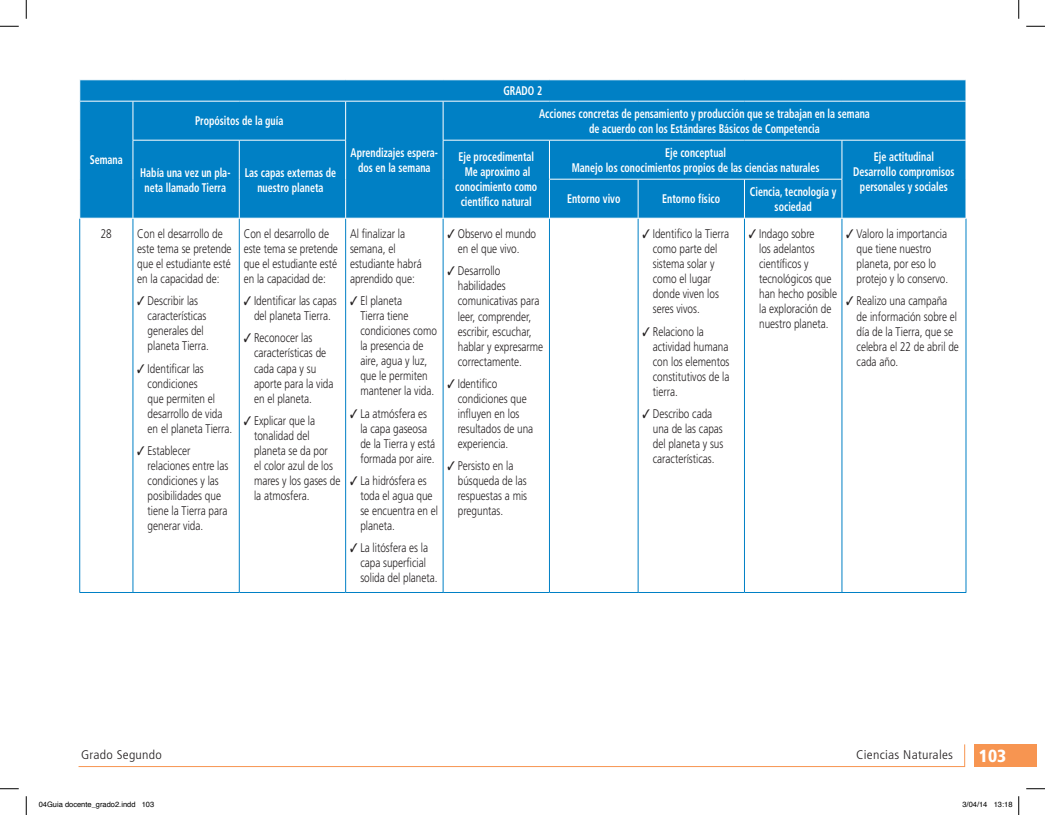
<style>
.page{position:relative;width:1045px;height:815px;background:#fff}
.page>*{position:absolute;margin:0;border:0;box-sizing:border-box;transform-origin:0 0}
.t1{font:900 condensed 17.5px "Frutiger LT Std";color:#fff}
.t2{font:300 12.5px/15px "Frutiger LT Std";color:#231f20;scale:.8 1}
.t3{font:700 condensed 12.5px/15px "Frutiger LT Std";color:#fff;text-align:center;scale:.8 1}
.t4{font:300 condensed 12.5px "Frutiger LT Std";letter-spacing:.02em;color:#231f20;scale:1.1 1}
.t5{font:7.5px "Helvetica";color:#000}
</style>
<div class="page">
<div style="left:974px;top:743px;width:62px;height:23px;background:#f79551"></div>
<svg style="left:78px;top:744px;width:887px;height:23px"></svg>
<div style="left:80px;top:80px;width:885px;height:138px;background:#0080c5"></div>
<hr style="left:79px;top:218px;width:1px;height:374px;background:#0080c5">
<hr style="left:133px;top:218px;width:1px;height:374px;background:#0080c5">
<hr style="left:239px;top:218px;width:1px;height:374px;background:#0080c5">
<hr style="left:345px;top:218px;width:1px;height:374px;background:#0080c5">
<hr style="left:443px;top:218px;width:1px;height:374px;background:#0080c5">
<hr style="left:549px;top:218px;width:1px;height:374px;background:#0080c5">
<hr style="left:638px;top:218px;width:1px;height:374px;background:#0080c5">
<hr style="left:744px;top:218px;width:1px;height:374px;background:#0080c5">
<hr style="left:841px;top:218px;width:1px;height:374px;background:#0080c5">
<hr style="left:965px;top:218px;width:1px;height:374px;background:#0080c5">
<hr style="left:79px;top:592px;width:54px;height:1px;background:#0080c5">
<hr style="left:133px;top:592px;width:106px;height:1px;background:#0080c5">
<hr style="left:239px;top:592px;width:107px;height:1px;background:#0080c5">
<hr style="left:346px;top:592px;width:97px;height:1px;background:#0080c5">
<hr style="left:443px;top:592px;width:106px;height:1px;background:#0080c5">
<hr style="left:549px;top:592px;width:89px;height:1px;background:#0080c5">
<hr style="left:638px;top:592px;width:106px;height:1px;background:#0080c5">
<hr style="left:744px;top:592px;width:98px;height:1px;background:#0080c5">
<hr style="left:842px;top:592px;width:124px;height:1px;background:#0080c5">
<hr style="left:133px;top:101px;width:1px;height:39px;background:#fff">
<hr style="left:345px;top:101px;width:1px;height:39px;background:#fff">
<hr style="left:443px;top:101px;width:1px;height:39px;background:#fff">
<hr style="left:133px;top:140px;width:1px;height:39px;background:#fff">
<hr style="left:239px;top:140px;width:1px;height:39px;background:#fff">
<hr style="left:345px;top:140px;width:1px;height:39px;background:#fff">
<hr style="left:133px;top:179px;width:1px;height:39px;background:#fff">
<hr style="left:239px;top:179px;width:1px;height:39px;background:#fff">
<hr style="left:345px;top:179px;width:1px;height:39px;background:#fff">
<hr style="left:443px;top:140px;width:1px;height:39px;background:#fff">
<hr style="left:443px;top:179px;width:1px;height:39px;background:#fff">
<hr style="left:549px;top:140px;width:1px;height:39px;background:#fff">
<hr style="left:841px;top:140px;width:1px;height:39px;background:#fff">
<hr style="left:549px;top:179px;width:1px;height:39px;background:#fff">
<hr style="left:638px;top:179px;width:1px;height:39px;background:#fff">
<hr style="left:744px;top:179px;width:1px;height:39px;background:#fff">
<hr style="left:841px;top:179px;width:1px;height:39px;background:#fff">
<svg style="left:79px;top:80px;width:1px;height:21px"></svg>
<svg style="left:965px;top:80px;width:1px;height:21px"></svg>
<hr style="left:79px;top:101px;width:54px;height:1px;background:#fff">
<hr style="left:79px;top:218px;width:54px;height:1px;background:#fff">
<hr style="left:133px;top:101px;width:106px;height:1px;background:#fff">
<hr style="left:239px;top:101px;width:107px;height:1px;background:#fff">
<hr style="left:346px;top:101px;width:97px;height:1px;background:#fff">
<hr style="left:443px;top:101px;width:106px;height:1px;background:#fff">
<hr style="left:549px;top:101px;width:89px;height:1px;background:#fff">
<hr style="left:638px;top:101px;width:106px;height:1px;background:#fff">
<hr style="left:744px;top:101px;width:98px;height:1px;background:#fff">
<hr style="left:842px;top:101px;width:124px;height:1px;background:#fff">
<hr style="left:133px;top:140px;width:106px;height:1px;background:#fff">
<hr style="left:239px;top:140px;width:107px;height:1px;background:#fff">
<hr style="left:133px;top:218px;width:106px;height:1px;background:#fff">
<hr style="left:239px;top:218px;width:107px;height:1px;background:#fff">
<hr style="left:443px;top:140px;width:106px;height:1px;background:#fff">
<hr style="left:443px;top:218px;width:106px;height:1px;background:#fff">
<hr style="left:549px;top:140px;width:89px;height:1px;background:#fff">
<hr style="left:638px;top:140px;width:106px;height:1px;background:#fff">
<hr style="left:744px;top:140px;width:98px;height:1px;background:#fff">
<hr style="left:842px;top:140px;width:124px;height:1px;background:#fff">
<hr style="left:842px;top:218px;width:124px;height:1px;background:#fff">
<hr style="left:549px;top:179px;width:89px;height:1px;background:#fff">
<hr style="left:638px;top:179px;width:106px;height:1px;background:#fff">
<hr style="left:744px;top:179px;width:98px;height:1px;background:#fff">
<hr style="left:549px;top:218px;width:89px;height:1px;background:#fff">
<hr style="left:638px;top:218px;width:106px;height:1px;background:#fff">
<hr style="left:744px;top:218px;width:98px;height:1px;background:#fff">
<svg style="left:0;top:25px;width:19px;height:2px"></svg>
<svg style="left:1026px;top:25px;width:19px;height:2px"></svg>
<svg style="left:0;top:788px;width:19px;height:1px"></svg>
<svg style="left:1026px;top:788px;width:19px;height:1px"></svg>
<svg style="left:25px;top:0;width:2px;height:19px"></svg>
<svg style="left:25px;top:796px;width:2px;height:18px"></svg>
<svg style="left:1018px;top:0;width:1px;height:19px"></svg>
<svg style="left:1018px;top:796px;width:1px;height:18px"></svg>
<p class="t3" style="left:90px;top:152px;width:43px">Semana</p>
<p class="t3" style="left:195px;top:113px;width:112px">Propósitos de la guía</p>
<p class="t3" style="left:140px;top:165px;width:114px">Había una vez un pla&shy;neta llamado Tierra</p>
<p class="t3" style="left:245px;top:165px;width:116px">Las capas externas de nuestro planeta</p>
<p class="t3" style="left:351px;top:145px;width:111px">Aprendizajes espera&shy;dos en la semana</p>
<p class="t2" style="left:101px;top:226px;width:15px">28</p>
<p class="t2" style="left:137px;top:226px;width:119px">Con el desarrollo de este tema se pretende que el estudiante esté en la capacidad de:</p>
<p class="t2" style="left:148px;top:293px;width:78px;text-indent:-10px">✓ Describir las características generales del planeta Tierra.</p>
<p class="t2" style="left:148px;top:361px;width:107px;text-indent:-10px">✓ Identificar las condiciones<br>que permiten el desarrollo de vida en el planeta Tierra.</p>
<p class="t2" style="left:148px;top:443px;width:102px;text-indent:-10px">✓ Establecer relaciones entre las condiciones y las posibilidades que tiene la Tierra para generar vida.</p>
<p class="t2" style="left:244px;top:226px;width:119px">Con el desarrollo de este tema se pretende que el estudiante esté en la capacidad de:</p>
<p class="t2" style="left:244px;top:293px;width:118px;text-align:center">✓ Identificar las capas del planeta Tierra.</p>
<p class="t2" style="left:254px;top:331px;width:101px;text-indent:-10px">✓ Reconocer las características de cada capa y su aporte para la vida en el planeta.</p>
<p class="t2" style="left:254px;top:413px;width:110px;text-indent:-10px">✓ Explicar que la tonalidad del planeta se da por<br>el color azul de los mares y los gases de la atmosfera.</p>
<p class="t2" style="left:350px;top:226px;width:91px">Al finalizar la semana, el estudiante habrá aprendido que:</p>
<p class="t2" style="left:360px;top:293px;width:97px;text-indent:-10px">✓ El planeta<br>Tierra tiene condiciones como la presencia de aire, agua y luz, que le permiten mantener la vida.</p>
<p class="t2" style="left:360px;top:406px;width:95px;text-indent:-10px">✓ La atmósfera es la capa gaseosa de la Tierra y está formada por aire.</p>
<p class="t2" style="left:360px;top:473px;width:99px;text-indent:-10px">✓ La hidrósfera es toda el agua que se encuentra en el planeta.</p>
<p class="t2" style="left:360px;top:540px;width:98px;text-indent:-10px">✓ La litósfera es la capa superficial solida del planeta.</p>
<p class="t3" style="left:503px;top:83px;width:50px">GRADO 2</p>
<p class="t3" style="left:539px;top:106px;width:415px">Acciones concretas de pensamiento y producción que se trabajan en la semana de acuerdo con los Estándares Básicos de Competencia</p>
<p class="t3" style="left:455px;top:149px;width:104px">Eje procedimental<br>Me aproximo al conocimiento como científico natural</p>
<p class="t3" style="left:572px;top:145px;width:311px">Eje conceptual<br>Manejo los conocimientos propios de las ciencias naturales</p>
<p class="t3" style="left:853px;top:149px;width:128px">Eje actitudinal<br>Desarrollo compromisos personales y sociales</p>
<p class="t3" style="left:567px;top:191px;width:68px">Entorno vivo</p>
<p class="t3" style="left:662px;top:191px;width:74px">Entorno físico</p>
<p class="t3" style="left:750px;top:184px;width:110px">Ciencia, tecnología y sociedad</p>
<p class="t2" style="left:447px;top:227px;width:112px;text-align:center">✓ Observo el mundo en el que vivo.</p>
<p class="t2" style="left:458px;top:264px;width:108px;text-indent:-10px">✓ Desarrollo habilidades comunicativas para leer, comprender, escribir, escuchar, hablar y expresarme correctamente.</p>
<p class="t2" style="left:458px;top:376px;width:96px;text-indent:-10px">✓ Identifico condiciones que influyen en los resultados de una experiencia.</p>
<p class="t2" style="left:458px;top:458px;width:88px;text-indent:-10px">✓ Persisto en la búsqueda de las respuestas a mis preguntas.</p>
<p class="t2" style="left:653px;top:227px;width:97px;text-indent:-10px">✓ Identifico la Tierra como parte del sistema solar y como el lugar donde viven los seres vivos.</p>
<p class="t2" style="left:653px;top:324px;width:97px;text-indent:-10px">✓ Relaciono la actividad humana con los elementos constitutivos de la tierra.</p>
<p class="t2" style="left:653px;top:406px;width:90px;text-indent:-10px">✓ Describo cada una de las capas del planeta y sus características.</p>
<p class="t2" style="left:759px;top:227px;width:99px;text-indent:-10px">✓ Indago sobre<br>los adelantos científicos y tecnológicos que han hecho posible la exploración de nuestro planeta.</p>
<p class="t2" style="left:856px;top:227px;width:116px;text-indent:-10px">✓ Valoro la importancia que tiene nuestro planeta, por eso lo protejo y lo conservo.</p>
<p class="t2" style="left:856px;top:294px;width:129px;text-indent:-10px">✓ Realizo una campaña de información sobre el día de la Tierra, que se celebra el 22 de abril de cada año.</p>
<p class="t4" style="left:81px;top:747px;width:75px">Grado Segundo</p>
<p class="t4" style="left:856px;top:747px;width:90px">Ciencias Naturales</p>
<h1 class="t1" style="left:979px;top:745px;width:29px">103</h1>
<p class="t5" style="left:39px;top:798px;width:117px">04Guia docente_grado2.indd 103</p>
<p class="t5" style="left:962px;top:798px;width:52px">3/04/14 13:18</p>
</div>
